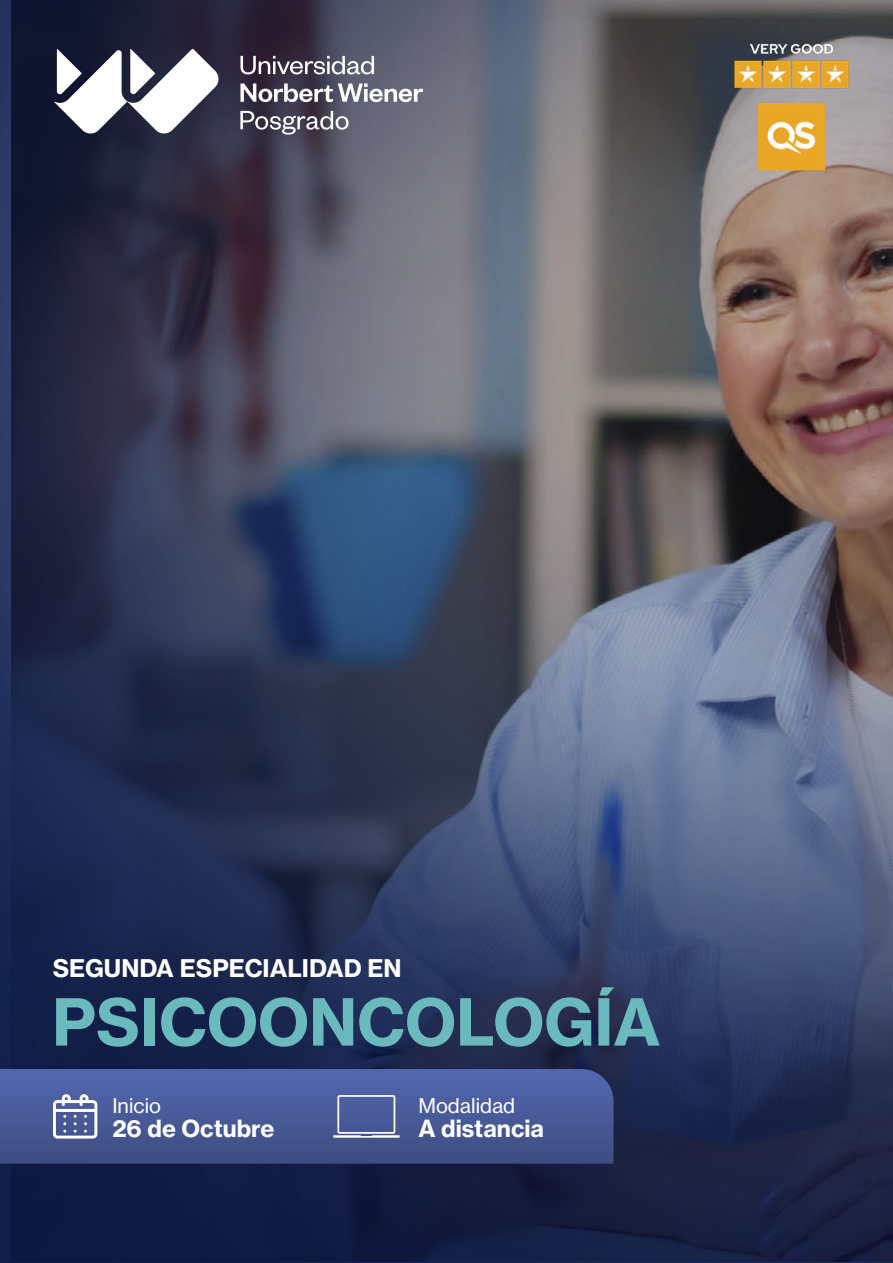
<style>
.page{position:relative;width:893px;height:1263px;background:#fff}
.page>*{position:absolute;margin:0;border:0;box-sizing:border-box;transform-origin:0 0}
.t1{font:63.75px "N Haas Grotesk TXW01 75 Bd";color:#6ababd}
.t2{font:24px "N Haas Grotesk TX Std 75 Bd";color:#fff}
.t3{font:23.4px "N Haas Grotesk TX Std 75 Bd";color:#fff}
.t4{font:19.95px "N Haas Grotesk TX Std 55 Rg";color:#fff}
</style>
<div class="page">
<img style="left:0;top:0;width:893px;height:1263px">
<img style="left:719px;top:25px;width:140px;height:161px">
<svg style="left:0;top:1069px;width:614px;height:95px;background:#475997"></svg>
<svg style="left:53px;top:1094px;width:44px;height:44px"></svg>
<svg style="left:333px;top:1095px;width:67px;height:43px;background:#6575a9"></svg>
<svg style="left:54px;top:49px;width:166px;height:86px"></svg>
<svg style="left:240px;top:56px;width:134px;height:18px"></svg>
<svg style="left:240px;top:111px;width:109px;height:24px"></svg>
<svg style="left:240px;top:84px;width:183px;height:18px"></svg>
<p class="t2" style="left:53px;top:953px;width:350px">SEGUNDA ESPECIALIDAD EN</p>
<h1 class="t1" style="left:52px;top:982px;width:610px">PSICOONCOLOGÍA</h1>
<p class="t4" style="left:112px;top:1093px;width:50px">Inicio</p>
<p class="t3" style="left:112px;top:1113px;width:164px">26 de Octubre</p>
<p class="t4" style="left:418px;top:1093px;width:98px">Modalidad</p>
<p class="t3" style="left:418px;top:1113px;width:127px">A distancia</p>
</div>
